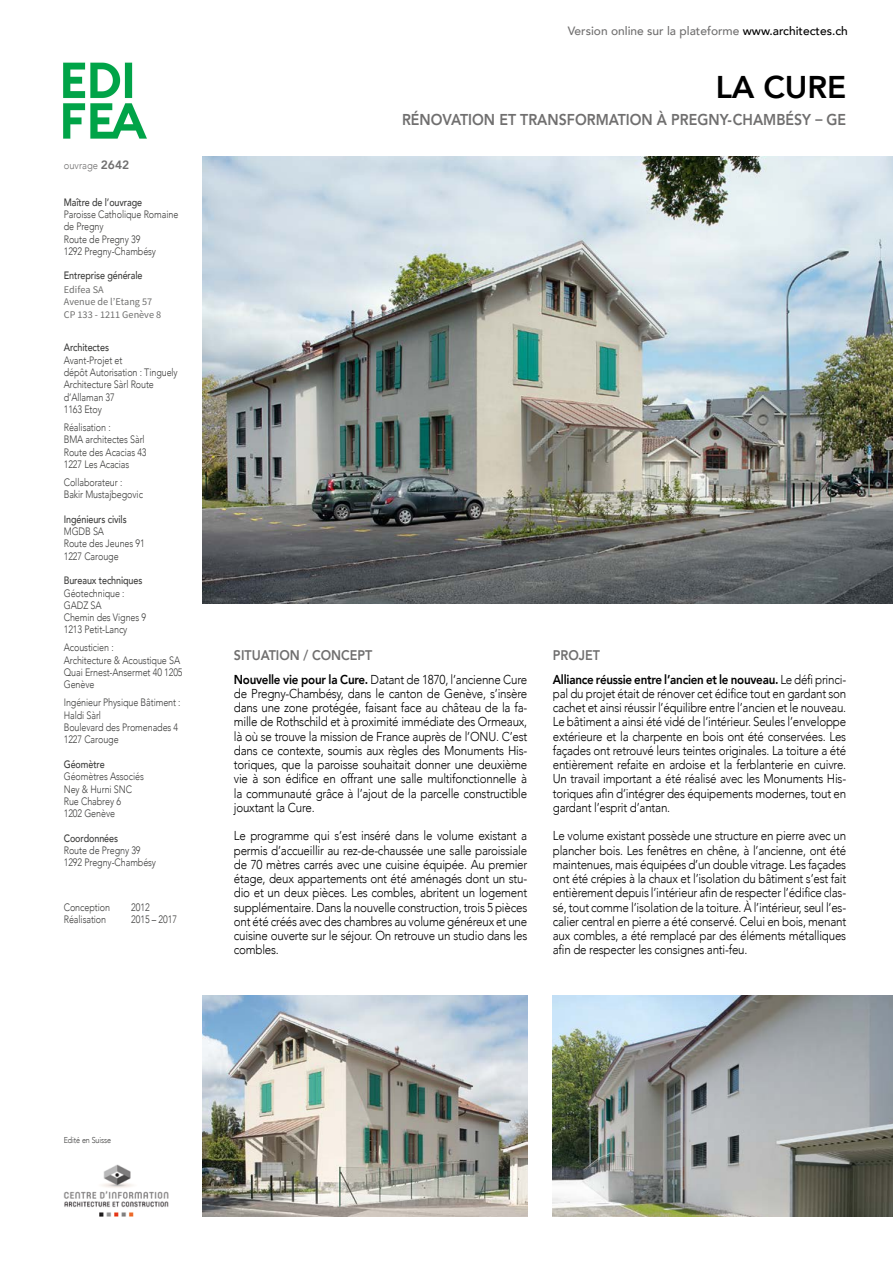
<style>
.page{position:relative;width:893px;height:1263px;background:#fff}
.page>*{position:absolute;margin:0;border:0;box-sizing:border-box;transform-origin:0 0}
.t1{font:800 31.35px "Avenir";letter-spacing:-.005em;color:#000}
.t2{font:800 15.75px "Avenir";color:#706f6f;scale:.9 1}
.t3{font:800 13.95px "Avenir";color:#706f6f;scale:.9 1}
.t4{font:300 12.9px/14.2px "Avenir";letter-spacing:-.02em;color:#000;text-align:justify;scale:.9 1}
.t5{font:500 12px "Avenir";color:#706f6f}
.t6{font:300 10.65px/12.3px "Avenir";letter-spacing:-.01em;color:#3c3c3b;scale:.84 1}
.t7{font:500 10.65px "Avenir";letter-spacing:-.01em;color:#3c3c3b;scale:.84 1}
.t8{font:300 10.5px "Avenir";color:#706f6f;scale:.9 1}
.t9{font:10.2px/12.3px "Source Sans Pro";color:#6f6f6e}
.t10{font:300 8.55px "Avenir";letter-spacing:-.01em;color:#3c3c3b;scale:.84 1}
.s1{font-weight:800;font-size:12px}
.s2{color:#000}
.s3{font-weight:800}
</style>
<div class="page">
<img style="left:202px;top:157px;width:691px;height:446px">
<img style="left:202px;top:995px;width:325px;height:221px">
<img style="left:553px;top:995px;width:340px;height:221px">
<img style="left:63px;top:1164px;width:106px;height:53px">
<img style="left:63px;top:62px;width:84px;height:77px">
<p class="t8" style="left:64px;top:159px;width:74px">ouvrage <span class="s1">2642</span></p>
<p class="t7" style="left:64px;top:193px;width:95px">Maître de l’ouvrage</p>
<p class="t6" style="left:64px;top:208px;width:138px">Paroisse Catholique Romaine de Pregny<br>Route de Pregny 39<br>1292 Pregny-Chambésy</p>
<p class="t7" style="left:64px;top:266px;width:95px">Entreprise générale</p>
<p class="t9" style="left:64px;top:284px;width:99px">Edifea SA<br>Avenue de lʼEtang 57<br>CP 133 - 1211 Genève 8</p>
<p class="t7" style="left:64px;top:338px;width:55px">Architectes</p>
<p class="t6" style="left:64px;top:354px;width:137px">Avant-Projet et<br>dépôt Autorisation : Tinguely<br>Architecture Sàrl Route d’Allaman 37<br>1163 Etoy</p>
<p class="t6" style="left:64px;top:421px;width:100px">Réalisation :<br>BMA architectes Sàrl<br>Route des Acacias 43<br>1227 Les Acacias</p>
<p class="t6" style="left:64px;top:476px;width:96px">Collaborateur :<br>Bakir Mustajbegovic</p>
<p class="t7" style="left:64px;top:510px;width:76px">Ingénieurs civils</p>
<p class="t6" style="left:64px;top:525px;width:98px">MGDB SA<br>Route des Jeunes 91<br>1227 Carouge</p>
<p class="t7" style="left:64px;top:571px;width:95px">Bureaux techniques</p>
<p class="t6" style="left:64px;top:587px;width:100px">Géotechnique :<br>GADZ SA<br>Chemin des Vignes 9<br>1213 Petit-Lancy</p>
<p class="t6" style="left:64px;top:642px;width:143px">Acousticien :<br>Architecture &amp; Acoustique SA<br>Quai Ernest-Ansermet 40 1205<br>Genève</p>
<p class="t6" style="left:64px;top:697px;width:141px">Ingénieur Physique Bâtiment :<br>Haldi Sàrl<br>Boulevard des Promenades 4<br>1227 Carouge</p>
<p class="t7" style="left:64px;top:755px;width:50px">Géomètre</p>
<p class="t6" style="left:64px;top:770px;width:97px">Géomètres Associés<br>Ney &amp; Hurni SNC<br>Rue Chabrey 6<br>1202 Genève</p>
<p class="t7" style="left:64px;top:829px;width:66px">Coordonnées</p>
<p class="t6" style="left:64px;top:844px;width:111px">Route de Pregny 39<br>1292 Pregny-Chambésy</p>
<p class="t6" style="left:64px;top:901px;width:57px">Conception</p>
<p class="t6" style="left:131px;top:901px;width:23px">2012</p>
<p class="t6" style="left:64px;top:913px;width:52px">Réalisation</p>
<p class="t6" style="left:131px;top:913px;width:56px">2015 – 2017</p>
<p class="t5" style="left:568px;top:20px;width:282px">Version online sur la plateforme <span class="s2">www.architectes.ch</span></p>
<h1 class="t1" style="left:716px;top:63px;width:132px">LA CURE</h1>
<p class="t2" style="left:402px;top:107px;width:495px">RÉNOVATION ET TRANSFORMATION À PREGNY-CHAMBÉSY – GE</p>
<p class="t3" style="left:234px;top:644px;width:155px">SITUATION / CONCEPT</p>
<p class="t4" style="left:234px;top:672px;width:327px"><span class="s3">Nouvelle vie pour la Cure.</span> Datant de 1870, l’ancienne Cure de Pregny-Chambésy, dans le canton de Genève, s’insère dans une zone protégée, faisant face au château de la fa&shy;mille de Rothschild et à proximité immédiate des Ormeaux, là où se trouve la mission de France auprès de l’ONU. C’est dans ce contexte, soumis aux règles des Monuments His&shy;toriques, que la paroisse souhaitait donner une deuxième vie à son édifice en offrant une salle multifonctionnelle à la communauté grâce à l’ajout de la parcelle constructible jouxtant la Cure.</p>
<p class="t4" style="left:234px;top:829px;width:328px">Le programme qui s’est inséré dans le volume existant a permis d’accueillir au rez-de-chaussée une salle paroissiale de 70 mètres carrés avec une cuisine équipée. Au premier étage, deux appartements ont été aménagés dont un stu&shy;dio et un deux pièces. Les combles, abritent un logement supplémentaire. Dans la nouvelle construction, trois 5 pièces ont été créés avec des chambres au volume généreux et une cuisine ouverte sur le séjour. On retrouve un studio dans les combles.</p>
<p class="t3" style="left:553px;top:644px;width:54px">PROJET</p>
<p class="t4" style="left:553px;top:672px;width:328px"><span class="s3">Alliance réussie entre l’ancien et le nouveau.</span> Le défi princi&shy;pal du projet était de rénover cet édifice tout en gardant son cachet et ainsi réussir l’équilibre entre l’ancien et le nouveau.<br>Le bâtiment a ainsi été vidé de l’intérieur. Seules l’enveloppe extérieure et la charpente en bois ont été conservées. Les façades ont retrouvé leurs teintes originales. La toiture a été entièrement refaite en ardoise et la ferblanterie en cuivre.<br>Un travail important a été réalisé avec les Monuments His&shy;toriques afin d’intégrer des équipements modernes, tout en gardant l’esprit d’antan.</p>
<p class="t4" style="left:553px;top:829px;width:328px">Le volume existant possède une structure en pierre avec un plancher bois. Les fenêtres en chêne, à l’ancienne, ont été maintenues, mais équipées d’un double vitrage. Les façades ont été crépies à la chaux et l’isolation du bâtiment s’est fait entièrement depuis l’intérieur afin de respecter l’édifice clas&shy;sé, tout comme l’isolation de la toiture. À l’intérieur, seul l’es&shy;calier central en pierre a été conservé. Celui en bois, menant aux combles, a été remplacé par des éléments métalliques afin de respecter les consignes anti-feu.</p>
<p class="t10" style="left:64px;top:1135px;width:58px">Edité en Suisse</p>
</div>
